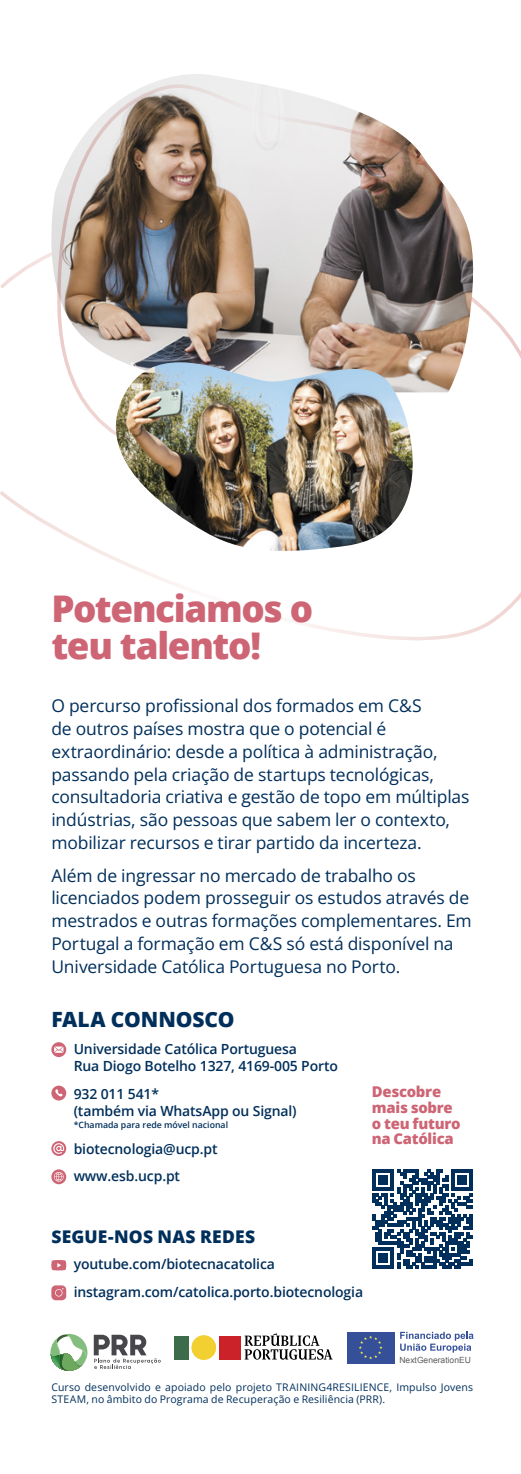
<style>
.page{position:relative;width:521px;height:1474px;background:#fff}
.page>*{position:absolute;margin:0;border:0;box-sizing:border-box;transform-origin:0 0}
.t1{font:800 36.75px "Open Sans";letter-spacing:-.035em;color:#ce6575}
.t2{font:800 21px "Open Sans";color:#002f5b}
.t3{font:17.5px/22.8px "Open Sans";letter-spacing:-.01em;color:#002f5b}
.t4{font:800 17.5px "Open Sans";letter-spacing:.01em;color:#002f5b}
.t5{font:800 14.88px/15.8px "Open Sans";letter-spacing:-.02em;color:#ce6575}
.t6{font:600 14px/17.5px "Open Sans";letter-spacing:-.01em;color:#002f5b}
.t7{font:10.5px/12.2px "Open Sans";letter-spacing:.01em;color:#002f5b}
.t8{font:600 8.75px "Open Sans";color:#002f5b}
.t9{font:8.58px "Arial";color:#5b5d61}
</style>
<div class="page">
<svg style="left:51px;top:1085px;width:15px;height:15px"></svg>
<svg style="left:51px;top:1042px;width:15px;height:15px"></svg>
<svg style="left:51px;top:1141px;width:15px;height:14px"></svg>
<svg style="left:51px;top:1169px;width:15px;height:15px"></svg>
<svg style="left:51px;top:1285px;width:15px;height:15px"></svg>
<svg style="left:51px;top:1260px;width:15px;height:10px"></svg>
<svg style="left:373px;top:1169px;width:99px;height:99px"></svg>
<svg style="left:94px;top:1334px;width:67px;height:34px"></svg>
<svg style="left:347px;top:1332px;width:48px;height:32px"></svg>
<div style="left:347px;top:1331px;width:47px;height:32px;background:#354f98"></div>
<svg style="left:359px;top:1336px;width:24px;height:23px"></svg>
<svg style="left:400px;top:1331px;width:73px;height:21px"></svg>
<svg style="left:50px;top:1333px;width:37px;height:38px"></svg>
<div style="left:219px;top:1335px;width:21px;height:24px;background:#cb2229"></div>
<div style="left:174px;top:1335px;width:15px;height:24px;background:#3d6c4b"></div>
<div style="left:192px;top:1335px;width:24px;height:24px;background:#f2d032;border-radius:50%"></div>
<svg style="left:245px;top:1333px;width:87px;height:26px"></svg>
<svg style="left:0;top:253px;width:521px;height:106px"></svg>
<img style="left:50px;top:74px;width:425px;height:311px">
<img style="left:56px;top:83px;width:396px;height:351px">
<svg style="left:0;top:491px;width:521px;height:150px"></svg>
<img style="left:114px;top:362px;width:300px;height:190px">
<p class="t1" style="left:51px;top:580px;width:263px">Potenciamos o</p>
<p class="t1" style="left:51px;top:617px;width:211px">teu talento!</p>
<p class="t3" style="left:51px;top:694px;width:419px">O percurso profissional dos formados em C&amp;S<br>de outros países mostra que o potencial é extraordinário: desde a política à administração, passando pela criação de startups tecnológicas, consultadoria criativa e gestão de topo em múltiplas indústrias, são pessoas que sabem ler o contexto, mobilizar recursos e tirar partido da incerteza.</p>
<p class="t3" style="left:51px;top:863px;width:422px">Além de ingressar no mercado de trabalho os licenciados podem prosseguir os estudos através de mestrados e outras formações complementares. Em Portugal a formação em C&amp;S só está disponível na Universidade Católica Portuguesa no Porto.</p>
<p class="t2" style="left:51px;top:1003px;width:185px">FALA CONNOSCO</p>
<p class="t6" style="left:74px;top:1039px;width:266px">Universidade Católica Portuguesa<br>Rua Diogo Botelho 1327, 4169-005 Porto</p>
<p class="t6" style="left:74px;top:1084px;width:224px">932 011 541*<br>(também via WhatsApp ou Signal)</p>
<p class="t8" style="left:74px;top:1119px;width:156px">*Chamada para rede móvel nacional</p>
<p class="t6" style="left:74px;top:1139px;width:145px">biotecnologia@ucp.pt</p>
<p class="t6" style="left:74px;top:1167px;width:108px">www.esb.ucp.pt</p>
<p class="t5" style="left:372px;top:1082px;width:90px">Descobre mais sobre o teu futuro na Católica</p>
<p class="t4" style="left:51px;top:1223px;width:205px">SEGUE-NOS NAS REDES</p>
<p class="t6" style="left:74px;top:1255px;width:203px">youtube.com/biotecnacatolica</p>
<p class="t6" style="left:74px;top:1282px;width:291px">instagram.com/catolica.porto.biotecnologia</p>
<p class="t9" style="left:399px;top:1354px;width:73px">NextGenerationEU</p>
<p class="t7" style="left:51px;top:1380px;width:423px">Curso desenvolvido e apoiado pelo projeto TRAINING4RESILIENCE, Impulso Jovens<br>STEAM, no âmbito do Programa de Recuperação e Resiliência (PRR).</p>
</div>
